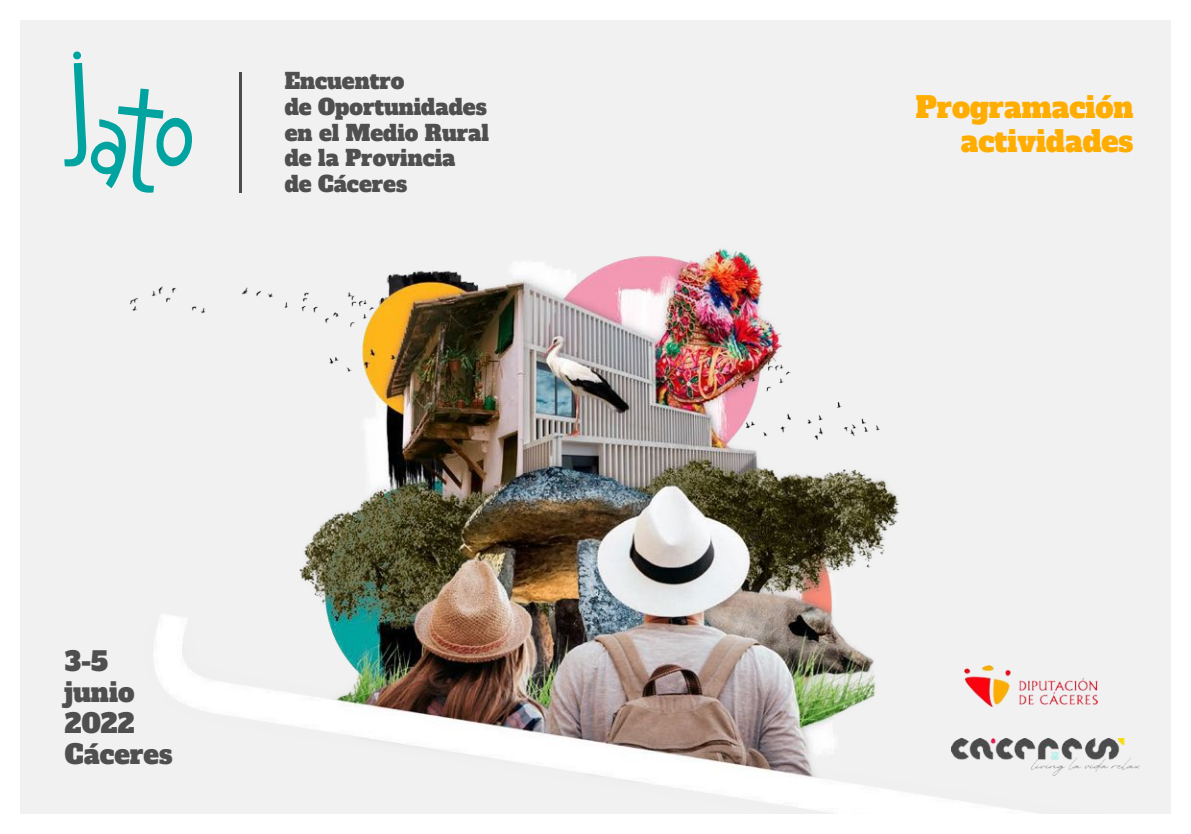
<style>
.page{position:relative;width:1191px;height:834px;background:#fff}
.page>*{position:absolute;margin:0;border:0;box-sizing:border-box;transform-origin:0 0}
.t1{font:28.6px/34.4px "Alfa Slab One";color:#ffad00;text-align:right}
.t2{font:26px/31.2px "Alfa Slab One";color:#4f4f4f}
.t3{font:21.6px/25.8px "Alfa Slab One";color:#4f4f4f}
</style>
<div class="page">
<img style="left:20px;top:20px;width:1151px;height:794px">
<p class="t3" style="left:285px;top:66px;width:206px">Encuentro<br>de Oportunidades en el Medio Rural de la Provincia<br>de Cáceres</p>
<p class="t2" style="left:65px;top:643px;width:109px">3-5 junio<br>2022<br>Cáceres</p>
<h1 class="t1" style="left:915px;top:88px;width:219px">Programación actividades</h1>
</div>
